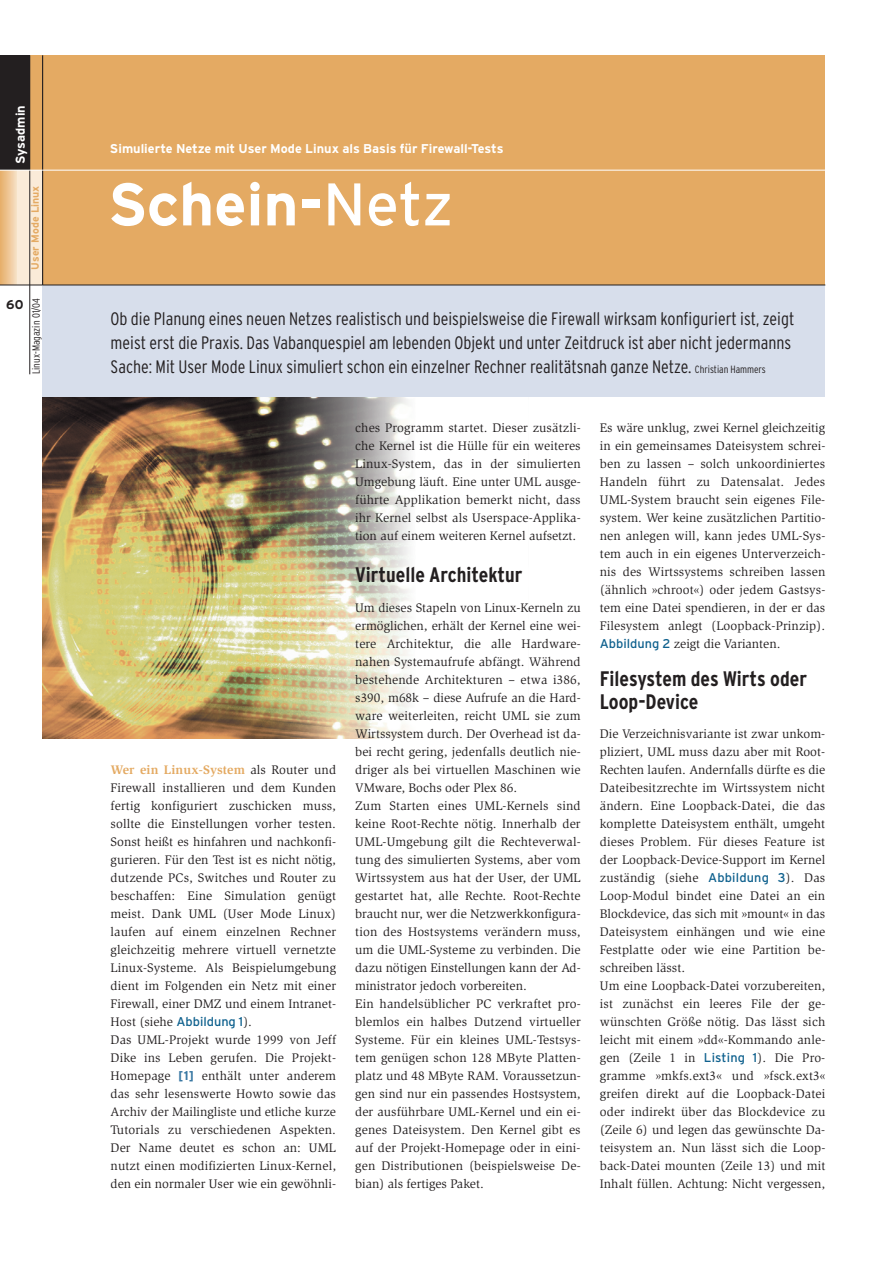
<style>
.page{position:relative;width:893px;height:1262px;background:#fff}
.page>*{position:absolute;margin:0;border:0;box-sizing:border-box;transform-origin:0 0}
.t1{font:700 60px "Interstate";color:#fff}
.t2{font:700 condensed 21px/22.5px "Interstate";color:#231f20}
.t3{font:300 condensed 18px/24px "Interstate";color:#231f20}
.t4{font:12.75px/18px "Slimbach";letter-spacing:.01em;color:#231f20}
.t5{font:700 12.75px "Interstate";color:#fff}
.t6{font:700 12.75px "Interstate";color:#231f20}
.t7{font:300 condensed 10.5px "Interstate";color:#231f20}
.t8{font:700 10.5px "Interstate";color:#e4aa63}
.s1{font-weight:400}
.s2{font-size:10.5px}
.s3{font-weight:700;color:#e4aa63}
.s4{font-family:"Interstate";color:#0f618e}
.s5{font-family:"Interstate";font-weight:700;color:#3978a3}
</style>
<div class="page">
<img style="left:43px;top:396px;width:486px;height:342px">
<div style="left:43px;top:285px;width:782px;height:111px;background:#d7deeb"></div>
<div style="left:43px;top:55px;width:782px;height:230px;background:#e4aa63"></div>
<hr style="left:43px;top:285px;width:782px;height:1px;background:#231f20">
<div style="left:0;top:55px;width:43px;height:230px;background:#e4aa63"></div>
<div style="left:0;top:55px;width:30px;height:115px;background:#231f20"></div>
<svg style="left:0;top:171px;width:17px;height:114px;background:#edc696"></svg>
<div style="left:17px;top:170px;width:26px;height:115px;background:#faebd8"></div>
<hr style="left:30px;top:55px;width:1px;height:319px;background:#231f20">
<hr style="left:42px;top:55px;width:1px;height:230px;background:#231f20">
<hr style="left:0;top:285px;width:43px;height:1px;background:#231f20">
<hr style="left:0;top:170px;width:43px;height:1px;background:#fff">
<hr style="left:43px;top:170px;width:782px;height:1px;background:#fff">
<p class="t5" style="left:15px;top:164px;width:60px;rotate:-90deg">Sysadmin</p>
<p class="t8" style="left:31px;top:269px;width:85px;rotate:-90deg">User Mode Linux</p>
<p class="t6" style="left:6px;top:300px;width:19px">60</p>
<p class="t7" style="left:32px;top:374px;width:77px;rotate:-90deg">Linux-Magazin 01/04</p>
<p class="t5" style="left:110px;top:144px;width:395px">Simulierte Netze mit User Mode Linux als Basis für Firewall-Tests</p>
<h1 class="t1" style="left:108px;top:182px;width:347px">Schein-<span class="s1">Netz</span></h1>
<p class="t3" style="left:111px;top:308px;width:685px">Ob die Planung eines neuen Netzes realistisch und beispielsweise die Firewall wirksam konfiguriert ist, zeigt meist erst die Praxis. Das Vabanquespiel am lebenden Objekt und unter Zeitdruck ist aber nicht jedermanns<br>Sache: Mit User Mode Linux simuliert schon ein einzelner Rechner realitätsnah ganze Netze. <span class="s2">Christian Hammers</span></p>
<p class="t4" style="left:111px;top:762px;width:227px"><span class="s3">Wer ein Linux-System</span> als Router und Firewall installieren und dem Kunden fertig konfiguriert zuschicken muss, sollte die Einstellungen vorher testen.<br>Sonst heißt es hinfahren und nachkonfi&shy;gurieren. Für den Test ist es nicht nötig, dutzende PCs, Switches und Router zu beschaffen: Eine Simulation genügt meist. Dank UML (User Mode Linux) laufen auf einem einzelnen Rechner gleichzeitig mehrere virtuell vernetzte Linux-Systeme. Als Beispielumgebung dient im Folgenden ein Netz mit einer Firewall, einer DMZ und einem Intranet-Host (siehe <span class="s4">Abbildung 1</span>).<br>Das UML-Projekt wurde 1999 von Jeff Dike ins Leben gerufen. Die Projekt-Homepage <span class="s5">[1]</span> enthält unter anderem das sehr lesenswerte Howto sowie das Archiv der Mailingliste und etliche kurze Tutorials zu verschiedenen Aspekten.<br>Der Name deutet es schon an: UML nutzt einen modifizierten Linux-Kernel, den ein normaler User wie ein gewöhnli-</p>
<p class="t4" style="left:355px;top:420px;width:227px;text-align:justify">ches Programm startet. Dieser zusätzli&shy;che Kernel ist die Hülle für ein weiteres Linux-System, das in der simulierten Umgebung läuft. Eine unter UML ausge&shy;führte Applikation bemerkt nicht, dass ihr Kernel selbst als Userspace-Applika&shy;tion auf einem weiteren Kernel aufsetzt.</p>
<h2 class="t2" style="left:355px;top:565px;width:169px">Virtuelle Architektur</h2>
<p class="t4" style="left:355px;top:600px;width:227px">Um dieses Stapeln von Linux-Kerneln zu ermöglichen, erhält der Kernel eine wei&shy;tere Architektur, die alle Hardware&shy;nahen Systemaufrufe abfängt. Während bestehende Architekturen – etwa i386, s390, m68k – diese Aufrufe an die Hard&shy;ware weiterleiten, reicht UML sie zum Wirtssystem durch. Der Overhead ist da&shy;bei recht gering, jedenfalls deutlich nie&shy;driger als bei virtuellen Maschinen wie VMware, Bochs oder Plex 86.<br>Zum Starten eines UML-Kernels sind keine Root-Rechte nötig. Innerhalb der UML-Umgebung gilt die Rechteverwal&shy;tung des simulierten Systems, aber vom Wirtssystem aus hat der User, der UML gestartet hat, alle Rechte. Root-Rechte braucht nur, wer die Netzwerkkonfigura&shy;tion des Hostsystems verändern muss, um die UML-Systeme zu verbinden. Die dazu nötigen Einstellungen kann der Ad&shy;ministrator jedoch vorbereiten.<br>Ein handelsüblicher PC verkraftet pro&shy;blemlos ein halbes Dutzend virtueller Systeme. Für ein kleines UML-Testsys&shy;tem genügen schon 128 MByte Platten&shy;platz und 48 MByte RAM. Voraussetzun&shy;gen sind nur ein passendes Hostsystem, der ausführbare UML-Kernel und ein ei&shy;genes Dateisystem. Den Kernel gibt es auf der Projekt-Homepage oder in eini&shy;gen Distributionen (beispielsweise De&shy;bian) als fertiges Paket.</p>
<p class="t4" style="left:600px;top:420px;width:227px;text-align:justify">Es wäre unklug, zwei Kernel gleichzeitig in ein gemeinsames Dateisystem schrei&shy;ben zu lassen – solch unkoordiniertes Handeln führt zu Datensalat. Jedes UML-System braucht sein eigenes File&shy;system. Wer keine zusätzlichen Partitio&shy;nen anlegen will, kann jedes UML-Sys&shy;tem auch in ein eigenes Unterverzeich&shy;nis des Wirtssystems schreiben lassen (ähnlich »chroot«) oder jedem Gastsys&shy;tem eine Datei spendieren, in der er das Filesystem anlegt (Loopback-Prinzip).<br><span class="s4">Abbildung 2</span> zeigt die Varianten.</p>
<h2 class="t2" style="left:600px;top:669px;width:209px">Filesystem des Wirts oder<br>Loop-Device</h2>
<p class="t4" style="left:600px;top:726px;width:227px">Die Verzeichnisvariante ist zwar unkom&shy;pliziert, UML muss dazu aber mit Root-Rechten laufen. Andernfalls dürfte es die Dateibesitzrechte im Wirtssystem nicht ändern. Eine Loopback-Datei, die das komplette Dateisystem enthält, umgeht dieses Problem. Für dieses Feature ist der Loopback-Device-Support im Kernel zuständig (siehe <span class="s4">Abbildung 3</span>). Das Loop-Modul bindet eine Datei an ein Blockdevice, das sich mit »mount« in das Dateisystem einhängen und wie eine Festplatte oder wie eine Partition be&shy;schreiben lässt.<br>Um eine Loopback-Datei vorzubereiten, ist zunächst ein leeres File der ge&shy;wünschten Größe nötig. Das lässt sich leicht mit einem »dd«-Kommando anle&shy;gen (Zeile 1 in <span class="s4">Listing 1</span>). Die Pro&shy;gramme »mkfs.ext3« und »fsck.ext3« greifen direkt auf die Loopback-Datei oder indirekt über das Blockdevice zu (Zeile 6) und legen das gewünschte Da&shy;teisystem an. Nun lässt sich die Loop&shy;back-Datei mounten (Zeile 13) und mit Inhalt füllen. Achtung: Nicht vergessen,</p>
</div>
